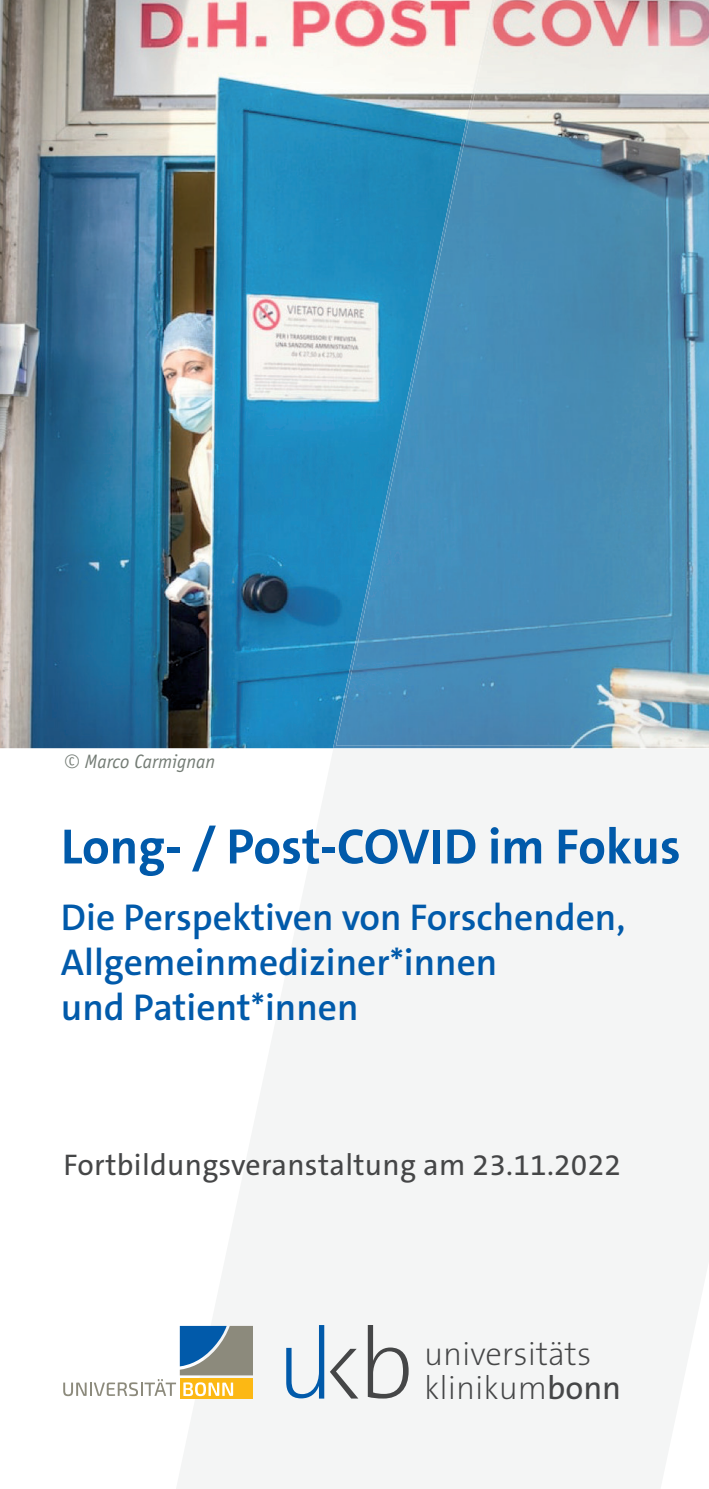
<style>
.page{position:relative;width:709px;height:1489px;background:#fff}
.page>*{position:absolute;margin:0;border:0;box-sizing:border-box;transform-origin:0 0}
.t1{font:700 50px "The Sans C5";color:#015aaa}
.t2{font:600 37.5px/45px "The Sans C5";color:#015aaa}
.t3{font:200 33px "The Sans Os F";color:#454647}
.t4{font:30px "The Sans C5";letter-spacing:.01em;color:#454647}
.t5{font:italic 20px "Officina Sans EF";color:#747c75}
.s1{font-weight:400}
</style>
<div class="page">
<svg style="left:176px;top:748px;width:533px;height:740px;fill:#f4f5f5"></svg>
<svg style="left:286px;top:1325px;width:38px;height:73px"></svg>
<svg style="left:330px;top:1348px;width:28px;height:50px"></svg>
<svg style="left:368px;top:1325px;width:40px;height:73px"></svg>
<div style="left:180px;top:1378px;width:73px;height:21px;background:linear-gradient(to right,#fcb919,#fcb812)"></div>
<svg style="left:63px;top:1325px;width:190px;height:70px"></svg>
<img style="left:0;top:0;width:333px;height:748px">
<img style="left:333px;top:0;width:376px;height:748px">
<p class="t5" style="left:64px;top:751px;width:153px">© Marco Carmignan</p>
<h1 class="t1" style="left:61px;top:814px;width:621px">Long- / Post-COVID im Fokus</h1>
<p class="t2" style="left:61px;top:894px;width:566px">Die Perspektiven von Forschenden,<br>Allgemeinmediziner*innen<br>und Patient*innen</p>
<p class="t4" style="left:63px;top:1145px;width:559px">Fortbildungsveranstaltung am 23.11.2022</p>
<p class="t3" style="left:424px;top:1331px;width:169px">universitäts</p>
<p class="t3" style="left:424px;top:1365px;width:199px">klinikum<span class="s1">bonn</span></p>
</div>
